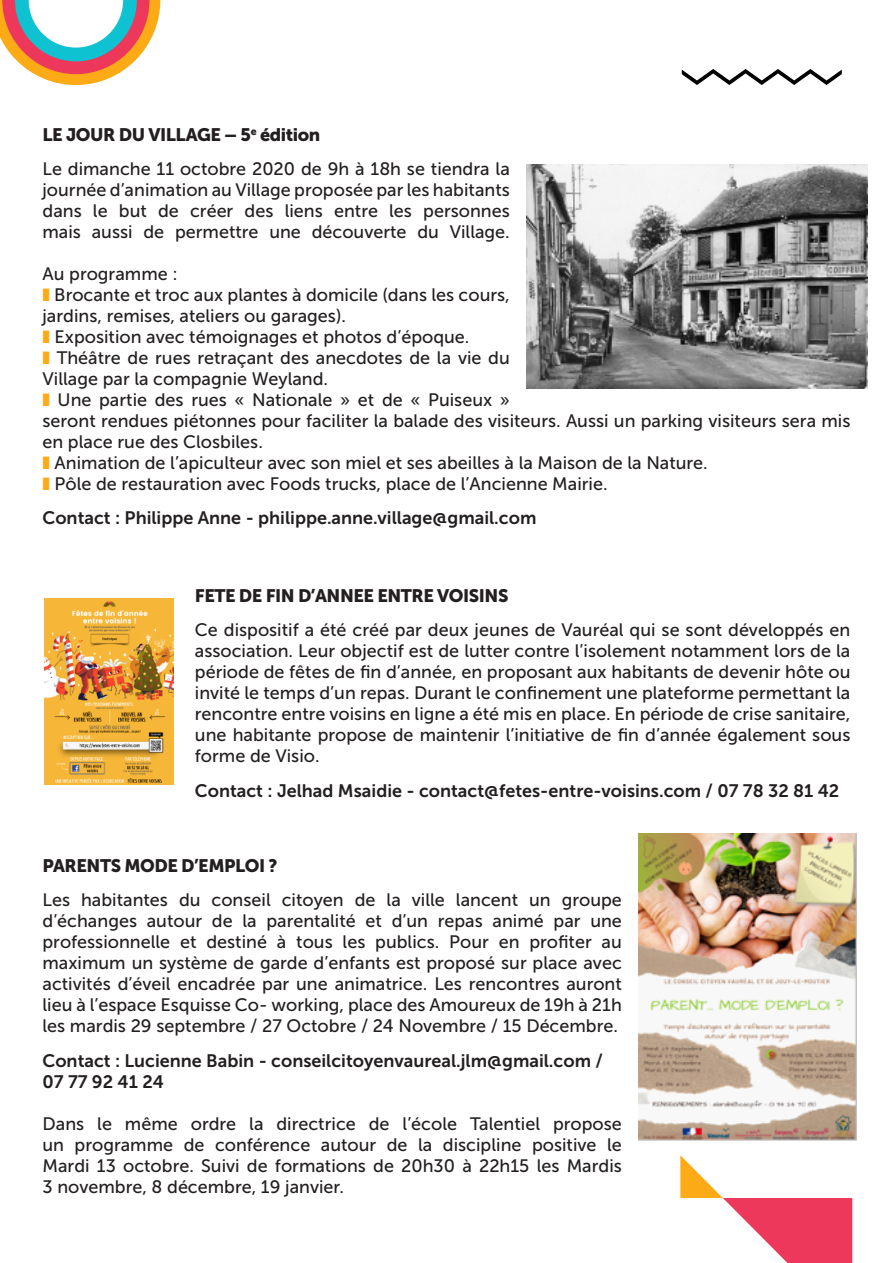
<style>
.page{position:relative;width:893px;height:1263px;background:#fff}
.page>*{position:absolute;margin:0;border:0;box-sizing:border-box;transform-origin:0 0}
.TEXTE_COURANT{font:18px/21px "Museo Sans 500";color:#231f20;text-align:justify}
.TEXTE_COURANT-2{font:18px/21px "Museo Sans 700";color:#231f20}
.t1{font:18px "Museo Sans 900";letter-spacing:-.025em;color:#231f20}
.s1{color:#fcab17}
</style>
<div class="page">
<img style="left:527px;top:165px;width:340px;height:224px">
<img style="left:45px;top:598px;width:129px;height:186px">
<svg style="left:680px;top:1155px;width:172px;height:108px"></svg>
<img style="left:639px;top:833px;width:217px;height:308px">
<svg style="left:682px;top:69px;width:160px;height:16px"></svg>
<svg style="left:0;top:0;width:160px;height:85px"></svg>
<p class="t1" style="left:43px;top:125px;width:279px">LE JOUR DU VILLAGE – 5<sup>e</sup> édition</p>
<p class="TEXTE_COURANT" style="left:43px;top:158px;width:469px">Le dimanche 11 octobre 2020 de 9h à 18h se tiendra la journée d’animation au Village proposée par les habitants dans le but de créer des liens entre les personnes mais aussi de permettre une découverte du Village.</p>
<p class="TEXTE_COURANT" style="left:43px;top:263px;width:137px">Au programme :</p>
<p class="TEXTE_COURANT" style="left:43px;top:284px;width:469px"><span class="s1">❚</span> Brocante et troc aux plantes à domicile (dans les cours, jardins, remises, ateliers ou garages).</p>
<p class="TEXTE_COURANT" style="left:43px;top:326px;width:428px"><span class="s1">❚</span> Exposition avec témoignages et photos d’époque.</p>
<p class="TEXTE_COURANT" style="left:43px;top:347px;width:469px"><span class="s1">❚</span> Théâtre de rues retraçant des anecdotes de la vie du<br>Village par la compagnie Weyland.</p>
<p class="TEXTE_COURANT" style="left:43px;top:389px;width:809px;text-align:left"><span class="s1">❚</span> Une partie des rues « Nationale » et de « Puiseux »<br>seront rendues piétonnes pour faciliter la balade des visiteurs. Aussi un parking visiteurs sera mis en place rue des Closbiles.</p>
<p class="TEXTE_COURANT" style="left:43px;top:452px;width:667px"><span class="s1">❚</span> Animation de l’apiculteur avec son miel et ses abeilles à la Maison de la Nature.</p>
<p class="TEXTE_COURANT" style="left:43px;top:473px;width:567px"><span class="s1">❚</span> Pôle de restauration avec Foods trucks, place de l’Ancienne Mairie.</p>
<p class="TEXTE_COURANT-2" style="left:43px;top:508px;width:495px">Contact : Philippe Anne - philippe.anne.village@gmail.com</p>
<p class="t1" style="left:195px;top:586px;width:315px">FETE DE FIN D’ANNEE ENTRE VOISINS</p>
<p class="TEXTE_COURANT" style="left:195px;top:619px;width:657px">Ce dispositif a été créé par deux jeunes de Vauréal qui se sont développés en association. Leur objectif est de lutter contre l’isolement notamment lors de la période de fêtes de fin d’année, en proposant aux habitants de devenir hôte ou invité le temps d’un repas. Durant le confinement une plateforme permettant la rencontre entre voisins en ligne a été mis en place. En période de crise sanitaire, une habitante propose de maintenir l’initiative de fin d’année également sous forme de Visio.</p>
<p class="TEXTE_COURANT-2" style="left:195px;top:780px;width:646px">Contact : Jelhad Msaidie - contact@fetes-entre-voisins.com / 07 78 32 81 42</p>
<p class="t1" style="left:43px;top:856px;width:236px">PARENTS MODE D’EMPLOI ?</p>
<p class="TEXTE_COURANT" style="left:43px;top:889px;width:581px">Les habitantes du conseil citoyen de la ville lancent un groupe d’échanges autour de la parentalité et d’un repas animé par une professionnelle et destiné à tous les publics. Pour en profiter au maximum un système de garde d’enfants est proposé sur place avec activités d’éveil encadrée par une animatrice. Les rencontres auront lieu à l’espace Esquisse Co- working, place des Amoureux de 19h à 21h les mardis 29 septembre / 27 Octobre / 24 Novembre / 15 Décembre.</p>
<p class="TEXTE_COURANT-2" style="left:43px;top:1050px;width:562px">Contact : Lucienne Babin - conseilcitoyenvaureal.jlm@gmail.com /<br>07 77 92 41 24</p>
<p class="TEXTE_COURANT" style="left:43px;top:1113px;width:581px">Dans le même ordre la directrice de l’école Talentiel propose un programme de conférence autour de la discipline positive le Mardi 13 octobre. Suivi de formations de 20h30 à 22h15 les Mardis 3 novembre, 8 décembre, 19 janvier.</p>
</div>
